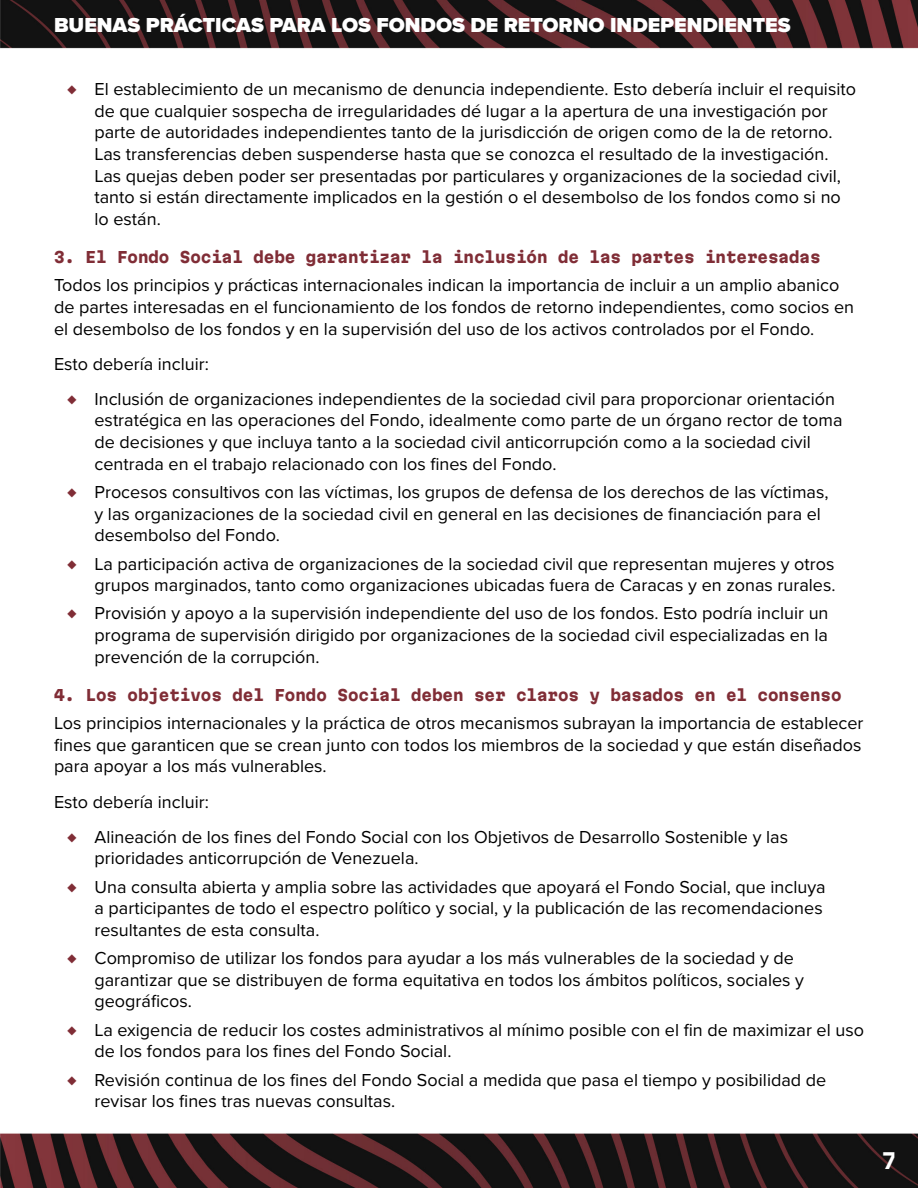
<style>
.page{position:relative;width:918px;height:1188px;background:#fff}
.page>*{position:absolute;margin:0;border:0;box-sizing:border-box;transform-origin:0 0}
.t1{font:900 21px "Proxima Nova";color:#fff}
.t2{font:semi-expanded 21px "Martian Mono";color:#fff}
.t3{font:18px/21.6px "Proxima Nova";color:#000}
.t4{font:semi-expanded 15px "Martian Mono";color:#802d36}
.s1{color:#802d36}
</style>
<div class="page">
<img style="left:0;top:0;width:918px;height:1188px">
<p class="t1" style="left:54px;top:9px;width:738px">BUENAS PRÁCTICAS PARA LOS FONDOS DE RETORNO INDEPENDIENTES</p>
<p class="t3" style="left:94px;top:78px;width:763px;text-indent:-27px"><span class="s1">♦</span> El establecimiento de un mecanismo de denuncia independiente. Esto debería incluir el requisito de que cualquier sospecha de irregularidades dé lugar a la apertura de una investigación por parte de autoridades independientes tanto de la jurisdicción de origen como de la de retorno.<br>Las transferencias deben suspenderse hasta que se conozca el resultado de la investigación.<br>Las quejas deben poder ser presentadas por particulares y organizaciones de la sociedad civil, tanto si están directamente implicados en la gestión o el desembolso de los fondos como si no lo están.</p>
<p class="t4" style="left:54px;top:247px;width:768px">3. El Fondo Social debe garantizar la inclusión de las partes interesadas</p>
<p class="t3" style="left:54px;top:274px;width:802px">Todos los principios y prácticas internacionales indican la importancia de incluir a un amplio abanico de partes interesadas en el funcionamiento de los fondos de retorno independientes, como socios en el desembolso de los fondos y en la supervisión del uso de los activos controlados por el Fondo.</p>
<p class="t3" style="left:68px;top:345px;width:769px;line-height:35.1px;text-indent:-14px">Esto debería incluir:<br><span class="s1">♦</span> Inclusión de organizaciones independientes de la sociedad civil para proporcionar orientación</p>
<p class="t3" style="left:94px;top:409px;width:750px">estratégica en las operaciones del Fondo, idealmente como parte de un órgano rector de toma de decisiones y que incluya tanto a la sociedad civil anticorrupción como a la sociedad civil centrada en el trabajo relacionado con los fines del Fondo.</p>
<p class="t3" style="left:94px;top:480px;width:736px;text-indent:-27px"><span class="s1">♦</span> Procesos consultivos con las víctimas, los grupos de defensa de los derechos de las víctimas, y las organizaciones de la sociedad civil en general en las decisiones de financiación para el desembolso del Fondo.</p>
<p class="t3" style="left:68px;top:552px;width:770px;text-align:right"><span class="s1">♦</span> La participación activa de organizaciones de la sociedad civil que representan mujeres y otros grupos marginados, tanto como organizaciones ubicadas fuera de Caracas y en zonas rurales.</p>
<p class="t3" style="left:94px;top:602px;width:736px;text-align:justify;text-indent:-27px"><span class="s1">♦</span> Provisión y apoyo a la supervisión independiente del uso de los fondos. Esto podría incluir un programa de supervisión dirigido por organizaciones de la sociedad civil especializadas en la prevención de la corrupción.</p>
<p class="t4" style="left:54px;top:685px;width:789px">4. Los objetivos del Fondo Social deben ser claros y basados en el consenso</p>
<p class="t3" style="left:54px;top:712px;width:811px;text-align:justify">Los principios internacionales y la práctica de otros mecanismos subrayan la importancia de establecer fines que garanticen que se crean junto con todos los miembros de la sociedad y que están diseñados para apoyar a los más vulnerables.</p>
<p class="t3" style="left:68px;top:783px;width:722px;line-height:35.1px;text-indent:-14px">Esto debería incluir:<br><span class="s1">♦</span> Alineación de los fines del Fondo Social con los Objetivos de Desarrollo Sostenible y las</p>
<p class="t3" style="left:68px;top:843px;width:760px;line-height:28.3px;text-indent:27px">prioridades anticorrupción de Venezuela.<br><span class="s1">♦</span> Una consulta abierta y amplia sobre las actividades que apoyará el Fondo Social, que incluya</p>
<p class="t3" style="left:94px;top:897px;width:730px">a participantes de todo el espectro político y social, y la publicación de las recomendaciones resultantes de esta consulta.</p>
<p class="t3" style="left:94px;top:947px;width:711px;text-indent:-27px"><span class="s1">♦</span> Compromiso de utilizar los fondos para ayudar a los más vulnerables de la sociedad y de garantizar que se distribuyen de forma equitativa en todos los ámbitos políticos, sociales y geográficos.</p>
<p class="t3" style="left:94px;top:1018px;width:771px;text-indent:-27px"><span class="s1">♦</span> La exigencia de reducir los costes administrativos al mínimo posible con el fin de maximizar el uso de los fondos para los fines del Fondo Social.</p>
<p class="t3" style="left:94px;top:1068px;width:733px;text-indent:-27px"><span class="s1">♦</span> Revisión continua de los fines del Fondo Social a medida que pasa el tiempo y posibilidad de revisar los fines tras nuevas consultas.</p>
<p class="t2" style="left:882px;top:1147px;width:16px">7</p>
</div>
